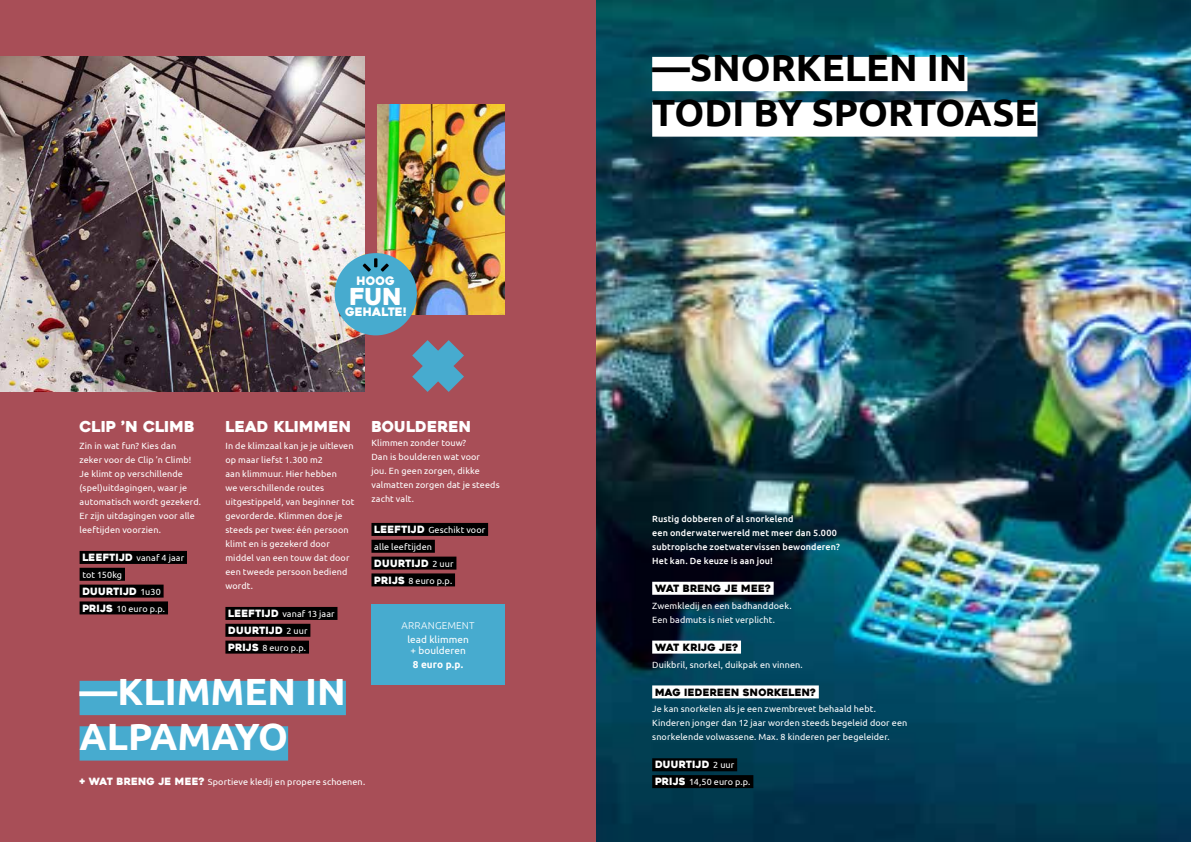
<style>
.page{position:relative;width:1191px;height:842px;background:#fff}
.page>*{position:absolute;margin:0;border:0;box-sizing:border-box;transform-origin:0 0}
.t1{font:700 37.9px/45.4px "Ubuntu";color:#000}
.t2{font:700 37.9px/45.4px "Ubuntu";color:#fff}
.t3{font:23.3px "Heavitas";color:#fff}
.t4{font:15px "Heavitas";color:#fff}
.t5{font:11.6px "Heavitas";color:#fff}
.t6{font:10px "Heavitas";letter-spacing:.005em;color:#fff}
.t7{font:10px "Heavitas";letter-spacing:.01em;color:#000}
.t8{font:10px/11px "Ubuntu";letter-spacing:.005em;color:#fff;text-align:center}
.t9{font:300 10px "Ubuntu";letter-spacing:.015em;color:#fff}
.t10{font:700 10px "Ubuntu";color:#fff}
.t11{font:9px/14px "Ubuntu";letter-spacing:.01em;color:#fff}
.t12{font:500 9px/14px "Ubuntu";letter-spacing:.01em;color:#fff}
.s1{font-family:"Heavitas";font-size:10px}
.s2{font-family:"Ubuntu";font-size:9px}
</style>
<div class="page">
<img style="left:595px;top:0;width:596px;height:842px">
<div style="left:0;top:0;width:595px;height:842px;background:#a84e57"></div>
<img style="left:0;top:57px;width:364px;height:335px">
<img style="left:377px;top:104px;width:128px;height:210px">
<div style="left:652px;top:57px;width:315px;height:34px;background:#fff"></div>
<div style="left:652px;top:102px;width:385px;height:35px;background:#fff"></div>
<div style="left:225px;top:607px;width:112px;height:13px;background:#000"></div>
<div style="left:225px;top:624px;width:85px;height:13px;background:#000"></div>
<div style="left:225px;top:641px;width:84px;height:13px;background:#000"></div>
<div style="left:371px;top:605px;width:134px;height:80px;background:#47abcf"></div>
<div style="left:371px;top:523px;width:117px;height:13px;background:#000"></div>
<div style="left:371px;top:540px;width:64px;height:13px;background:#000"></div>
<div style="left:371px;top:557px;width:85px;height:13px;background:#000"></div>
<div style="left:371px;top:573px;width:84px;height:13px;background:#000"></div>
<div style="left:80px;top:551px;width:107px;height:13px;background:#000"></div>
<div style="left:80px;top:568px;width:45px;height:13px;background:#000"></div>
<div style="left:80px;top:585px;width:84px;height:13px;background:#000"></div>
<div style="left:80px;top:601px;width:88px;height:13px;background:#000"></div>
<div style="left:652px;top:582px;width:121px;height:13px;background:#fff"></div>
<div style="left:652px;top:641px;width:89px;height:13px;background:#fff"></div>
<div style="left:652px;top:685px;width:167px;height:13px;background:#fff"></div>
<div style="left:652px;top:758px;width:85px;height:13px;background:#000"></div>
<div style="left:652px;top:775px;width:101px;height:13px;background:#000"></div>
<svg style="left:412px;top:340px;width:52px;height:52px"></svg>
<div style="left:80px;top:681px;width:266px;height:34px;background:#47abcf"></div>
<div style="left:80px;top:726px;width:208px;height:34px;background:#47abcf"></div>
<div style="left:334px;top:253px;width:83px;height:82px;background:#47abcf;border-radius:50%"></div>
<svg style="left:363px;top:258px;width:26px;height:14px"></svg>
<p class="t5" style="left:356px;top:274px;width:40px">HOOG</p>
<h2 class="t3" style="left:349px;top:282px;width:54px">FUN</h2>
<p class="t5" style="left:345px;top:305px;width:63px">GEHALTE!</p>
<h3 class="t4" style="left:80px;top:418px;width:116px">CLIP ’N CLIMB</h3>
<p class="t11" style="left:80px;top:439px;width:123px">Zin in wat fun? Kies dan<br>zeker voor de Clip ’n Climb!<br>Je klimt op verschillende (spel)uitdagingen, waar je automatisch wordt gezekerd.<br>Er zijn uitdagingen voor alle leeftijden voorzien.</p>
<p class="t11" style="left:82px;top:549px;width:103px;line-height:16.8px"><span class="s1">LEEFTIJD</span> vanaf 4 jaar tot 150kg</p>
<p class="t6" style="left:82px;top:585px;width:80px">DUURTIJD <span class="s2">1u30</span></p>
<p class="t11" style="left:82px;top:601px;width:84px"><span class="s1">PRIJS</span> 10 euro p.p.</p>
<h3 class="t4" style="left:225px;top:418px;width:127px">LEAD KLIMMEN</h3>
<p class="t11" style="left:225px;top:439px;width:131px">In de klimzaal kan je je uitleven op maar liefst 1.300 m2<br>aan klimmuur. Hier hebben<br>we verschillende routes uitgestippeld, van beginner tot gevorderde. Klimmen doe je steeds per twee: één persoon klimt en is gezekerd door middel van een touw dat door een tweede persoon bediend wordt.</p>
<p class="t11" style="left:228px;top:607px;width:108px"><span class="s1">LEEFTIJD</span> vanaf 13 jaar</p>
<p class="t6" style="left:228px;top:624px;width:81px">DUURTIJD <span class="s2">2 uur</span></p>
<p class="t11" style="left:228px;top:640px;width:79px"><span class="s1">PRIJS</span> 8 euro p.p.</p>
<h3 class="t4" style="left:371px;top:418px;width:101px">BOULDEREN</h3>
<p class="t11" style="left:371px;top:436px;width:130px">Klimmen zonder touw?<br>Dan is boulderen wat voor<br>jou. En geen zorgen, dikke valmatten zorgen dat je steeds zacht valt.</p>
<p class="t11" style="left:374px;top:521px;width:112px;line-height:16.8px"><span class="s1">LEEFTIJD</span> Geschikt voor alle leeftijden</p>
<p class="t6" style="left:374px;top:557px;width:81px">DUURTIJD <span class="s2">2 uur</span></p>
<p class="t11" style="left:374px;top:573px;width:79px"><span class="s1">PRIJS</span> 8 euro p.p.</p>
<p class="t9" style="left:401px;top:620px;width:75px">ARRANGEMENT</p>
<p class="t8" style="left:407px;top:634px;width:63px">lead klimmen + boulderen</p>
<p class="t10" style="left:413px;top:659px;width:52px">8 euro p.p.</p>
<h1 class="t2" style="left:80px;top:668px;width:268px">―KLIMMEN IN<br>ALPAMAYO</h1>
<p class="t11" style="left:80px;top:775px;width:287px"><span class="s1">+ WAT BRENG JE MEE?</span> Sportieve kledij en propere schoenen.</p>
<h1 class="t1" style="left:652px;top:44px;width:387px">―SNORKELEN IN<br>TODI BY SPORTOASE</h1>
<p class="t12" style="left:652px;top:511px;width:189px">Rustig dobberen of al snorkelend<br>een onderwaterwereld met meer dan 5.000 subtropische zoetwatervissen bewonderen?<br>Het kan. De keuze is aan jou!</p>
<p class="t7" style="left:655px;top:582px;width:117px">WAT BRENG JE MEE?</p>
<p class="t11" style="left:652px;top:598px;width:141px">Zwemkledij en een badhanddoek.<br>Een badmuts is niet verplicht.</p>
<p class="t7" style="left:655px;top:641px;width:85px">WAT KRIJG JE?</p>
<p class="t11" style="left:652px;top:657px;width:152px">Duikbril, snorkel, duikpak en vinnen.</p>
<p class="t7" style="left:655px;top:686px;width:162px">MAG IEDEREEN SNORKELEN?</p>
<p class="t11" style="left:652px;top:702px;width:256px">Je kan snorkelen als je een zwembrevet behaald hebt.<br>Kinderen jonger dan 12 jaar worden steeds begeleid door een snorkelende volwassene. Max. 8 kinderen per begeleider.</p>
<p class="t6" style="left:655px;top:759px;width:81px">DUURTIJD <span class="s2">2 uur</span></p>
<p class="t11" style="left:655px;top:775px;width:97px"><span class="s1">PRIJS</span> 14,50 euro p.p.</p>
</div>
